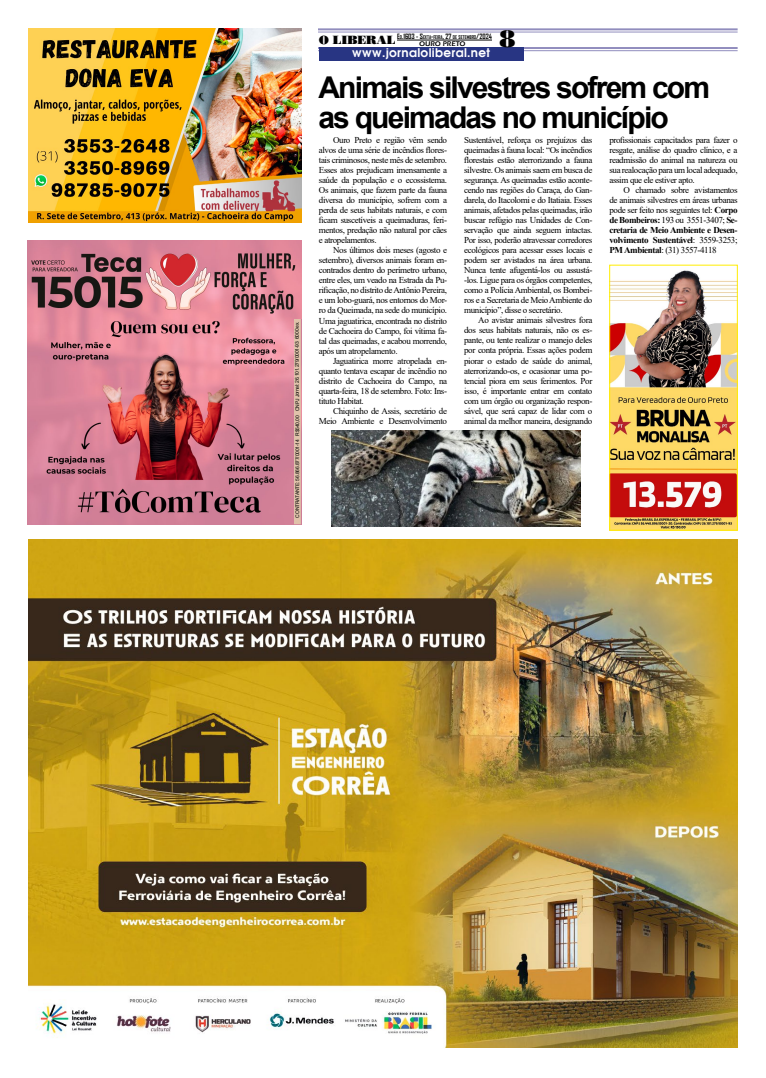
<style>
.page{position:relative;width:766px;height:1078px;background:#fff}
.page>*{position:absolute;margin:0;border:0;box-sizing:border-box;transform-origin:0 0}
.t1{font:700 30px/30px "Arial";letter-spacing:-.06em;color:#000}
.t2{font:24px "Bodnoff";color:#000}
.t3{font:12px "Avalon";letter-spacing:.03em;color:#fff}
.t4{font:9px/10px "Times New Roman";letter-spacing:-.04em;color:#000;text-align:justify}
.t5{font:7px "Erie Black";color:#000}
.t6{font:5px "Arial";letter-spacing:-.045em;color:#000}
.t7{font:700 4.9px "Agency FB";color:#000}
.s1{font-family:"Bodnoff";font-weight:400;font-size:12px}
.s2{font-size:7px}
.s3{font-weight:700}
</style>
<div class="page">
<hr style="left:28px;top:47px;width:709px;height:2px;background:#918dbe">
<hr style="left:28px;top:50px;width:709px;height:1px;background:#918dbe">
<div style="left:319px;top:47px;width:204px;height:13px;background:#283583"></div>
<hr style="left:28px;top:28px;width:709px;height:2px;background:#918dbe">
<hr style="left:28px;top:32px;width:709px;height:1px;background:#918dbe">
<hr style="left:397px;top:40px;width:95px;height:1px;background:#000">
<div style="left:22px;top:20px;width:296px;height:40px;background:#fff"></div>
<img style="left:28px;top:29px;width:274px;height:194px">
<img style="left:28px;top:241px;width:273px;height:283px">
<img style="left:294px;top:319px;width:7px;height:205px">
<img style="left:611px;top:270px;width:124px;height:258px">
<div style="left:609px;top:265px;width:128px;height:265px;border:1px solid #ffed00"></div>
<img style="left:28px;top:539px;width:709px;height:508px">
<img style="left:331px;top:430px;width:249px;height:96px">
<p class="t6" style="left:294px;top:517px;width:198px;rotate:-90deg">CONTRATANTE: 56.866.877/0001-14 R$540,00 CNPJ Jornal: 26.101.279/0001-93 6000 ex.</p>
<p class="t5" style="left:419px;top:40px;width:48px">OURO PRETO</p>
<h2 class="t2" style="left:499px;top:24px;width:18px">8</h2>
<h1 class="t1" style="left:318px;top:73px;width:393px">Animais silvestres sofrem com as queimadas no município</h1>
<p class="t7" style="left:319px;top:34px;width:174px"><span class="s1">O LIBERAL</span> <span class="s2">E</span>D<span class="s2">.1603 - S</span>EXTA<span class="s2">-</span>FEIRA<span class="s2">, 27</span> DE SETEMBRO<span class="s2">/2024</span></p>
<h3 class="t3" style="left:352px;top:45px;width:140px">www.jornaloliberal.net</h3>
<p class="t4" style="left:319px;top:135px;width:130px;text-indent:14px">Ouro Preto e região vêm sendo alvos de uma série de incêndios flores&shy;tais criminosos, neste mês de setembro.<br>Esses atos prejudicam imensamente a saúde da população e o ecossistema.<br>Os animais, que fazem parte da fauna diversa do município, sofrem com a perda de seus habitats naturais, e com ficam suscetíveis a queimaduras, feri&shy;mentos, predação não natural por cães e atropelamentos.</p>
<p class="t4" style="left:319px;top:245px;width:130px;text-indent:14px">Nos últimos dois meses (agosto e setembro), diversos animais foram en&shy;contrados dentro do perímetro urbano, entre eles, um veado na Estrada da Pu&shy;rificação, no distrito de Antônio Pereira, e um lobo-guará, nos entornos do Mor&shy;ro da Queimada, na sede do município.<br>Uma jaguatirica, encontrada no distrito de Cachoeira do Campo, foi vítima fa&shy;tal das queimadas, e acabou morrendo, após um atropelamento.</p>
<p class="t4" style="left:319px;top:355px;width:130px;text-indent:14px">Jaguatirica morre atropelada en&shy;quanto tentava escapar de incêndio no distrito de Cachoeira do Campo, na quarta-feira, 18 de setembro. Foto: Ins&shy;tituto Habitat.</p>
<p class="t4" style="left:319px;top:405px;width:130px;text-align:right">Chiquinho de Assis, secretário de<br>Meio Ambiente e Desenvolvimento</p>
<p class="t4" style="left:464px;top:135px;width:130px">Sustentável, reforça os prejuízos das queimadas à fauna local: “Os incêndios florestais estão aterrorizando a fauna silvestre. Os animais saem em busca de segurança. As queimadas estão aconte&shy;cendo nas regiões do Caraça, do Gan&shy;darela, do Itacolomi e do Itatiaia. Esses animais, afetados pelas queimadas, irão buscar refúgio nas Unidades de Con&shy;servação que ainda seguem intactas.<br>Por isso, poderão atravessar corredores ecológicos para acessar esses locais e podem ser avistados na área urbana.<br>Nunca tente afugentá-los ou assustá--los. Ligue para os órgãos competentes, como a Polícia Ambiental, os Bombei&shy;ros e a Secretaria de Meio Ambiente do município”, disse o secretário.</p>
<p class="t4" style="left:464px;top:315px;width:130px;text-indent:14px">Ao avistar animais silvestres fora dos seus habitats naturais, não os es&shy;pante, ou tente realizar o manejo deles por conta própria. Essas ações podem piorar o estado de saúde do animal, aterrorizando-os, e ocasionar uma po&shy;tencial piora em seus ferimentos. Por isso, é importante entrar em contato com um órgão ou organização respon&shy;sável, que será capaz de lidar com o animal da melhor maneira, designando</p>
<p class="t4" style="left:609px;top:135px;width:130px">profissionais capacitados para fazer o resgate, análise do quadro clínico, e a readmissão do animal na natureza ou sua realocação para um local adequado, assim que ele estiver apto.</p>
<p class="t4" style="left:609px;top:185px;width:130px;text-indent:14px">O chamado sobre avistamentos de animais silvestres em áreas urbanas pode ser feito nos seguintes tel: <span class="s3">Corpo de Bombeiros:</span> 193 ou 3551-3407; <span class="s3">Se&shy;cretaria de Meio Ambiente e Desen&shy;volvimento Sustentável</span>: 3559-3253; <span class="s3">PM Ambiental</span>: (31) 3557-4118</p>
</div>
